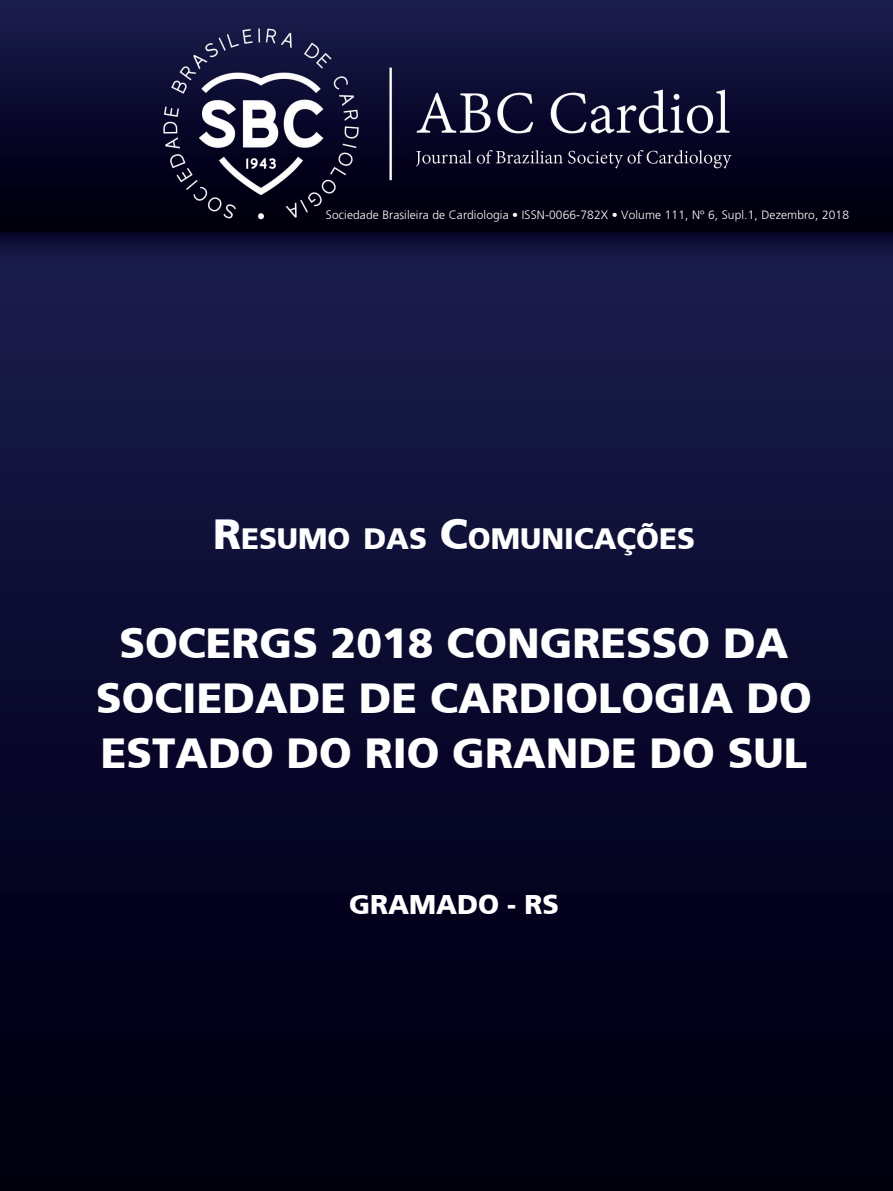
<style>
.page{position:relative;width:893px;height:1191px;background:#fff}
.page>*{position:absolute;margin:0;border:0;box-sizing:border-box;transform-origin:0 0}
._02__Título{font:900 42px "Frutiger";color:#fff}
._01__Nome_Resumo_das{font:900 29.4px "Frutiger";color:#fff}
._03__Cidade_-_Estado{font:900 27px "Frutiger";color:#fff}
._00__Volume-N-Ano{font:300 12px "Frutiger";letter-spacing:.01em;color:#fff}
.s1{font-size:42px}
</style>
<div class="page">
<img style="left:0;top:0;width:893px;height:1191px">
<p class="_00__Volume-N-Ano" style="left:326px;top:208px;width:525px">Sociedade Brasileira de Cardiologia • ISSN-0066-782X • Volume 111, Nº 6, Supl.1, Dezembro, 2018</p>
<p class="_01__Nome_Resumo_das" style="left:213px;top:521px;width:483px"><span class="s1">R</span>ESUMO DAS <span class="s1">C</span>OMUNICAÇÕES</p>
<p class="_02__Título" style="left:120px;top:618px;width:509px">SOCERGS 2018 CONGRESSO</p>
<p class="_02__Título" style="left:723px;top:618px;width:33px">DA</p>
<p class="_02__Título" style="left:96px;top:673px;width:114px">SOCIEDADE</p>
<p class="_02__Título" style="left:359px;top:673px;width:186px">DE CARDIO</p>
<p class="_02__Título" style="left:598px;top:673px;width:180px">LOGIA DO</p>
<p class="_02__Título" style="left:101px;top:727px;width:108px">ESTADO</p>
<p class="_02__Título" style="left:287px;top:727px;width:258px">DO RIO GRANDE</p>
<p class="_02__Título" style="left:650px;top:727px;width:159px">DO SUL</p>
<p class="_03__Cidade_-_Estado" style="left:349px;top:888px;width:62px">GRAMADO</p>
<p class="_03__Cidade_-_Estado" style="left:507px;top:888px;width:51px">- RS</p>
</div>
